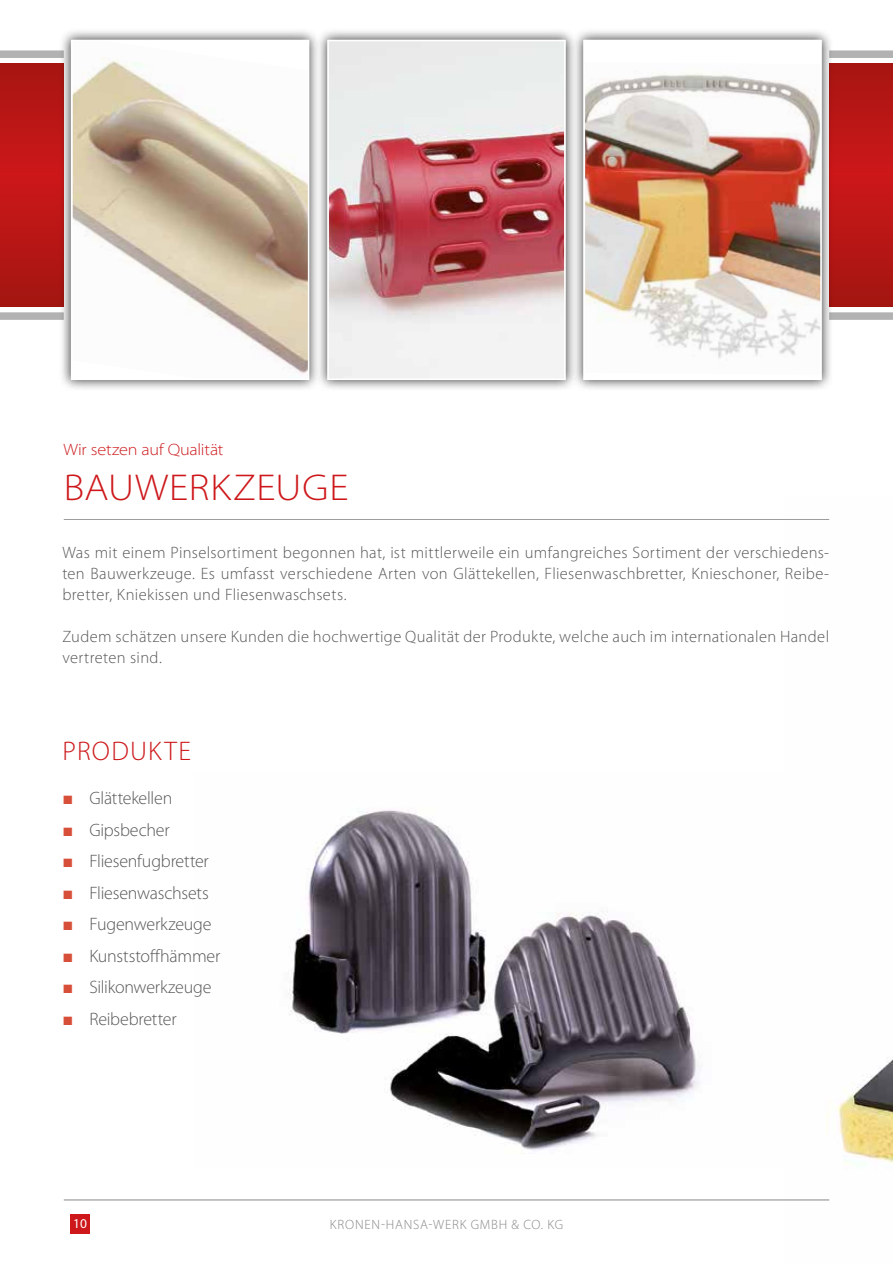
<style>
.page{position:relative;width:893px;height:1263px;background:#fff}
.page>*{position:absolute;margin:0;border:0;box-sizing:border-box;transform-origin:0 0}
.t1{font:300 semi-expanded 37.5px "Myriad Pro";letter-spacing:.025em;color:#cd171a}
.t2{font:300 27px "Myriad Pro";letter-spacing:.05em;color:#cd171a}
.t3{font:300 18px "Myriad Pro";letter-spacing:-.015em;color:#575756}
.t4{font:300 16.5px/21px "Myriad Pro";letter-spacing:.02em;color:#575756;text-align:justify}
.t5{font:300 semi-expanded 16.5px "Myriad Pro";letter-spacing:-.01em;color:#cd171a}
.t6{font:300 13.5px "Myriad Pro";letter-spacing:.06em;color:#878787}
.t7{font:13.5px "Myriad Pro";color:#fff}
.s1{font-family:"Arial";font-weight:700;color:#d74f38}
</style>
<div class="page">
<svg style="left:833px;top:63px;width:60px;height:244px;background:#b81615"></svg>
<div style="left:829px;top:312px;width:64px;height:8px;background:#b3b2b2"></div>
<div style="left:829px;top:50px;width:64px;height:8px;background:#b3b2b2"></div>
<svg style="left:0;top:63px;width:59px;height:244px;background:#b81615"></svg>
<div style="left:0;top:312px;width:64px;height:8px;background:#b3b2b2"></div>
<div style="left:0;top:50px;width:64px;height:8px;background:#b3b2b2"></div>
<img style="left:784px;top:519px;width:109px;height:682px">
<hr style="left:64px;top:1199px;width:765px;height:1px;background:#878787">
<div style="left:70px;top:1214px;width:20px;height:20px;background:#cd171a"></div>
<img style="left:288px;top:809px;width:413px;height:345px">
<div style="left:59px;top:28px;width:262px;height:364px;background:#000;opacity:.75"></div>
<div style="left:316px;top:28px;width:261px;height:364px;background:#000;opacity:.75"></div>
<div style="left:572px;top:28px;width:261px;height:364px;background:#000;opacity:.75"></div>
<img style="left:330px;top:43px;width:233px;height:334px">
<div style="left:327px;top:40px;width:239px;height:340px;border:2px solid #fff"></div>
<img style="left:74px;top:43px;width:232px;height:334px">
<div style="left:71px;top:40px;width:238px;height:340px;border:2px solid #fff"></div>
<div style="left:584px;top:41px;width:237px;height:338px;background:#fff"></div>
<img style="left:587px;top:73px;width:232px;height:286px">
<div style="left:584px;top:40px;width:238px;height:340px;border:2px solid #fff"></div>
<hr style="left:64px;top:519px;width:765px;height:1px;background:#9d9d9c">
<p class="t5" style="left:63px;top:439px;width:162px">Wir setzen auf Qualität</p>
<h1 class="t1" style="left:64px;top:464px;width:286px">BAUWERKZEUGE</h1>
<p class="t4" style="left:62px;top:542px;width:768px">Was mit einem Pinselsortiment begonnen hat, ist mittlerweile ein umfangreiches Sortiment der verschiedens&shy;ten Bauwerkzeuge. Es umfasst verschiedene Arten von Glättekellen, Fliesenwaschbretter, Knieschoner, Reibe&shy;bretter, Kniekissen und Fliesenwaschsets.</p>
<p class="t4" style="left:62px;top:626px;width:768px">Zudem schätzen unsere Kunden die hochwertige Qualität der Produkte, welche auch im internationalen Handel vertreten sind.</p>
<h2 class="t2" style="left:63px;top:735px;width:130px">PRODUKTE</h2>
<p class="t3" style="left:62px;top:788px;width:112px"><span class="s1">■</span> Glättekellen</p>
<p class="t3" style="left:62px;top:819px;width:109px"><span class="s1">■</span> Gipsbecher</p>
<p class="t3" style="left:62px;top:851px;width:148px"><span class="s1">■</span> Fliesenfugbretter</p>
<p class="t3" style="left:62px;top:882px;width:148px"><span class="s1">■</span> Fliesenwaschsets</p>
<p class="t3" style="left:62px;top:914px;width:151px"><span class="s1">■</span> Fugenwerkzeuge</p>
<p class="t3" style="left:62px;top:945px;width:160px"><span class="s1">■</span> Kunststoffhämmer</p>
<p class="t3" style="left:62px;top:977px;width:151px"><span class="s1">■</span> Silikonwerkzeuge</p>
<p class="t3" style="left:62px;top:1008px;width:116px"><span class="s1">■</span> Reibebretter</p>
<p class="t7" style="left:73px;top:1215px;width:15px">10</p>
<p class="t6" style="left:330px;top:1216px;width:235px">KRONEN-HANSA-WERK GMBH &amp; CO. KG</p>
</div>
